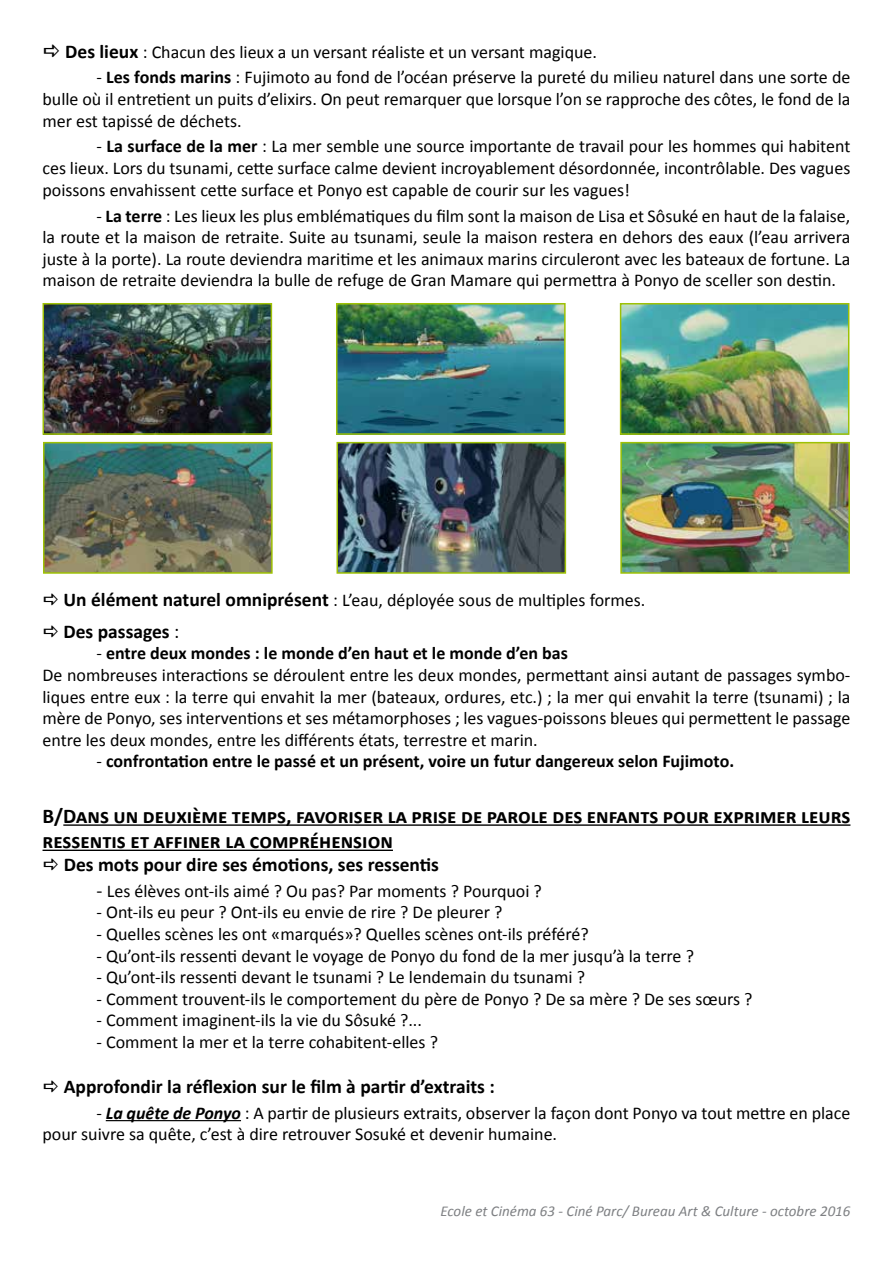
<style>
.page{position:relative;width:893px;height:1263px;background:#fff}
.page>*{position:absolute;margin:0;border:0;box-sizing:border-box;transform-origin:0 0}
.t1{font:700 21px/25.2px "Calibri";color:#000}
.t2{font:700 19.5px "Calibri";color:#000}
.t3{font:18px/21.6px "Calibri";color:#000;text-align:justify}
.t4{font:700 18px "Calibri";color:#000}
.t5{font:italic 15px "Calibri";color:#7e8083}
.s1{font-weight:700;font-size:19.5px}
.s2{font-weight:700}
.s3{font-weight:400}
.s4{font-size:19.5px}
.s5{font-weight:700;font-style:italic}
</style>
<div class="page">
<hr style="left:63px;top:824px;width:787px;height:2px;background:#000">
<hr style="left:43px;top:850px;width:350px;height:1px;background:#000">
<hr style="left:106px;top:1120px;width:135px;height:1px;background:#000">
<img style="left:46px;top:306px;width:223px;height:126px">
<div style="left:43px;top:303px;width:229px;height:132px;border:2px solid #9ec105"></div>
<img style="left:339px;top:306px;width:224px;height:126px">
<div style="left:336px;top:303px;width:230px;height:132px;border:2px solid #9ec105"></div>
<img style="left:623px;top:306px;width:223px;height:126px">
<div style="left:620px;top:303px;width:229px;height:132px;border:2px solid #9ec105"></div>
<img style="left:46px;top:445px;width:224px;height:126px">
<div style="left:43px;top:442px;width:230px;height:132px;border:2px solid #9ec105"></div>
<img style="left:339px;top:445px;width:224px;height:126px">
<div style="left:336px;top:442px;width:230px;height:132px;border:2px solid #9ec105"></div>
<img style="left:623px;top:445px;width:224px;height:126px">
<div style="left:620px;top:442px;width:230px;height:132px;border:2px solid #9ec105"></div>
<p class="t3" style="left:65px;top:40px;width:533px"><span class="s1">Des lieux</span> : Chacun des lieux a un versant réaliste et un versant magique.</p>
<p class="t3" style="left:43px;top:66px;width:809px;text-indent:54px">- <span class="s2">Les fonds marins</span> : Fujimoto au fond de l’océan préserve la pureté du milieu naturel dans une sorte de bulle où il entretient un puits d’elixirs. On peut remarquer que lorsque l’on se rapproche des côtes, le fond de la mer est tapissé de déchets.</p>
<p class="t3" style="left:42px;top:135px;width:809px;text-indent:54px">- <span class="s2">La surface de la mer</span> : La mer semble une source importante de travail pour les hommes qui habitent ces lieux. Lors du tsunami, cette surface calme devient incroyablement désordonnée, incontrôlable. Des vagues poissons envahissent cette surface et Ponyo est capable de courir sur les vagues!</p>
<p class="t3" style="left:42px;top:204px;width:809px;text-indent:54px">- <span class="s2">La terre</span> : Les lieux les plus emblématiques du film sont la maison de Lisa et Sôsuké en haut de la falaise, la route et la maison de retraite. Suite au tsunami, seule la maison restera en dehors des eaux (l’eau arrivera juste à la porte). La route deviendra maritime et les animaux marins circuleront avec les bateaux de fortune. La maison de retraite deviendra la bulle de refuge de Gran Mamare qui permettra à Ponyo de sceller son destin.</p>
<p class="t3" style="left:63px;top:589px;width:583px"><span class="s1">Un élément naturel omniprésent</span> : L’eau, déployée sous de multiples formes.</p>
<p class="t2" style="left:63px;top:617px;width:117px">Des passages <span class="s3">:</span></p>
<p class="t3" style="left:43px;top:642px;width:809px;text-align:left;text-indent:54px">- <span class="s2">entre deux mondes : le monde d’en haut et le monde d’en bas<br></span>De nombreuses interactions se déroulent entre les deux mondes, permettant ainsi autant de passages symbo&shy;liques entre eux : la terre qui envahit la mer (bateaux, ordures, etc.) ; la mer qui envahit la terre (tsunami) ; la mère de Ponyo, ses interventions et ses métamorphoses ; les vagues-poissons bleues qui permettent le passage entre les deux mondes, entre les différents états, terrestre et marin.</p>
<p class="t4" style="left:97px;top:749px;width:639px"><span class="s3">-</span> confrontation entre le passé et un présent, voire un futur dangereux selon Fujimoto.</p>
<p class="t1" style="left:43px;top:802px;width:809px">B/Dans un deuxième temps, favoriser la prise de parole des enfants pour exprimer leurs ressentis et affiner la compréhension</p>
<p class="t2" style="left:64px;top:851px;width:377px">Des mots pour dire ses émotions, ses ressentis</p>
<p class="t3" style="left:97px;top:879px;width:447px"><span class="s4">-</span> Les élèves ont-ils aimé ? Ou pas? Par moments ? Pourquoi ?</p>
<p class="t3" style="left:97px;top:901px;width:407px">- Ont-ils eu peur ? Ont-ils eu envie de rire ? De pleurer ?</p>
<p class="t3" style="left:97px;top:923px;width:494px">- Quelles scènes les ont «marqués»? Quelles scènes ont-ils préféré?</p>
<p class="t3" style="left:97px;top:944px;width:599px">- Qu’ont-ils ressenti devant le voyage de Ponyo du fond de la mer jusqu’à la terre ?</p>
<p class="t3" style="left:97px;top:966px;width:490px">- Qu’ont-ils ressenti devant le tsunami ? Le lendemain du tsunami ?</p>
<p class="t3" style="left:97px;top:987px;width:657px">- Comment trouvent-ils le comportement du père de Ponyo ? De sa mère ? De ses sœurs ?</p>
<p class="t3" style="left:97px;top:1009px;width:327px">- Comment imaginent-ils la vie du Sôsuké ?...</p>
<p class="t3" style="left:97px;top:1031px;width:343px">- Comment la mer et la terre cohabitent-elles ?</p>
<p class="t2" style="left:64px;top:1072px;width:432px">Approfondir la réflexion sur le film à partir d’extraits :</p>
<p class="t3" style="left:43px;top:1101px;width:809px;text-indent:54px">- <span class="s5">La quête de Ponyo</span> : A partir de plusieurs extraits, observer la façon dont Ponyo va tout mettre en place pour suivre sa quête, c’est à dire retrouver Sosuké et devenir humaine.</p>
<p class="t5" style="left:440px;top:1200px;width:412px">Ecole et Cinéma 63 - Ciné Parc/ Bureau Art &amp; Culture - octobre 2016</p>
</div>
